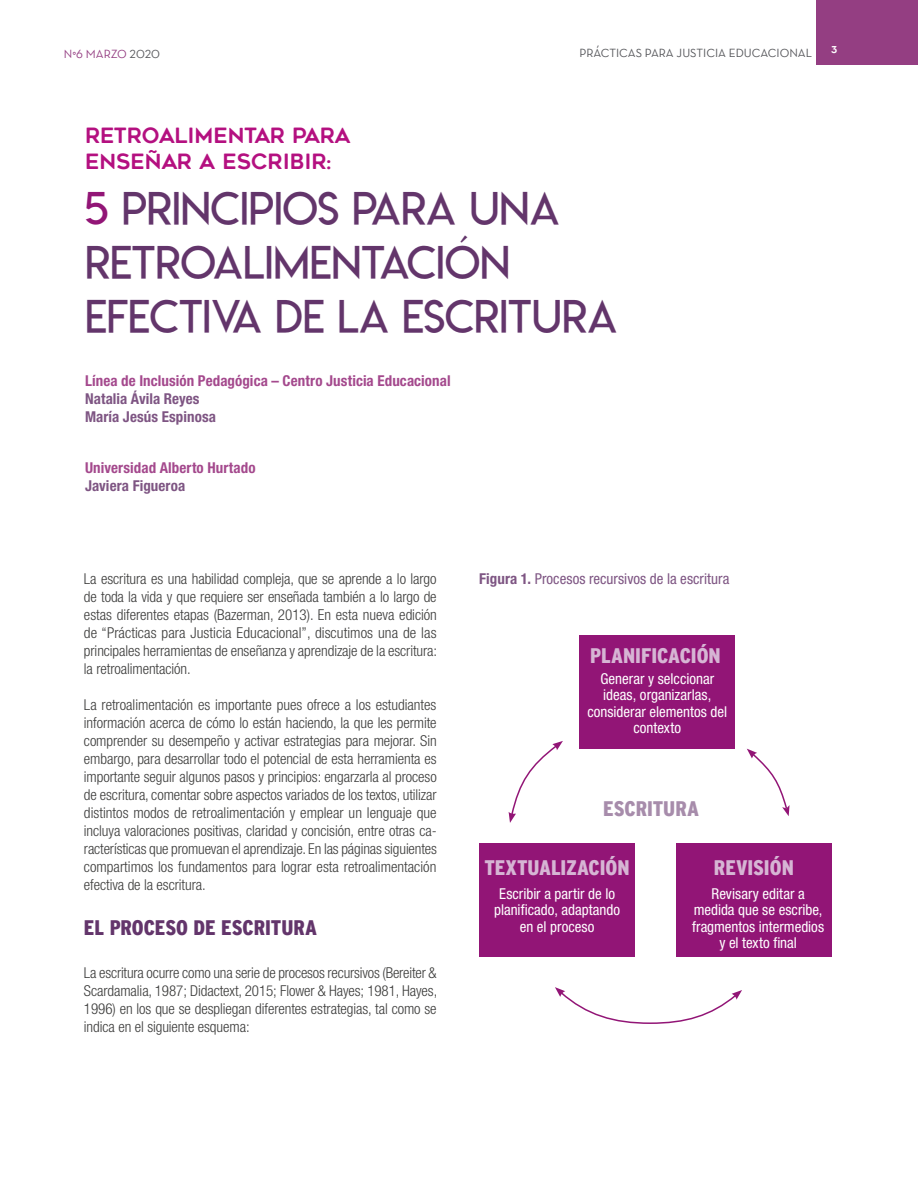
<style>
.page{position:relative;width:918px;height:1188px;background:#fff}
.page>*{position:absolute;margin:0;border:0;box-sizing:border-box;transform-origin:0 0}
.t1{font:45px/54px "Lemon Milklight";color:#63356b}
.t2{font:21px/25.2px "Geometos Rounded";color:#b41080}
.t3{font:900 21px "Interstate Cond Mono";letter-spacing:-.005em;color:#d6b5d4}
.t4{font:900 21px "Interstate Cond Mono";letter-spacing:-.005em;color:#63356b}
.t5{font:900 21px "Interstate Cond Mono";letter-spacing:-.005em;color:#a78cab}
.t6{font:300 condensed 15px/18px "Helvetica Neue LT Std";letter-spacing:-.005em;color:#3c3c3b;text-align:justify}
.t7{font:condensed 15px/16.5px "Helvetica Neue LT Std";color:#fff;text-align:center}
.t8{font:700 condensed 15px "Helvetica Neue LT Std";letter-spacing:.005em;color:#a4498d}
.t9{font:700 condensed 15px/18px "Helvetica Neue LT Std";letter-spacing:.005em;color:#7e5583}
.t10{font:condensed 15px "Helvetica Neue LT Std";letter-spacing:.005em;color:#7e5583}
.t11{font:13.5px "Neutra Text Demi SC";color:#fff}
.t12{font:12px "Neutra Text Book SC";color:#55565a}
.t13{font:12px "Neutra Text Book SC";letter-spacing:-.005em;color:#943e82}
.s1{font-family:"Neutra Text Book Alt"}
.s2{font-family:"Neutra Text Book Alt";color:#55565a}
.s3{color:#921576}
.s4{font-weight:700}
</style>
<div class="page">
<div style="left:816px;top:0;width:102px;height:64px;background:#943e82"></div>
<div style="left:579px;top:635px;width:156px;height:113px;background:#921576"></div>
<div style="left:676px;top:843px;width:156px;height:113px;background:#921576"></div>
<div style="left:479px;top:843px;width:156px;height:113px;background:#921576"></div>
<svg style="left:509px;top:741px;width:54px;height:82px"></svg>
<svg style="left:747px;top:749px;width:43px;height:67px"></svg>
<svg style="left:555px;top:987px;width:187px;height:37px"></svg>
<p class="t13" style="left:64px;top:47px;width:98px">N°<span class="s1">6</span> MARZO <span class="s2">2020</span></p>
<p class="t12" style="left:579px;top:46px;width:234px">PRÁCTICAS PARA JUSTICIA EDUCACIONAL</p>
<p class="t11" style="left:831px;top:40px;width:8px">3</p>
<h2 class="t2" style="left:85px;top:123px;width:267px">RETROALIMENTAR PARA<br>ENSEÑAR A ESCRIBIR:</h2>
<h1 class="t1" style="left:85px;top:182px;width:534px"><span class="s3">5</span> PRINCIPIOS PARA UNA<br>RETROALIMENTACIÓN<br>EFECTIVA DE LA ESCRITURA</h1>
<p class="t8" style="left:85px;top:371px;width:367px">Línea de Inclusión Pedagógica – Centro Justicia Educacional</p>
<p class="t9" style="left:85px;top:389px;width:133px">Natalia Ávila Reyes<br>María Jesús Espinosa</p>
<p class="t8" style="left:85px;top:459px;width:172px">Universidad Alberto Hurtado</p>
<p class="t9" style="left:85px;top:477px;width:102px">Javiera Figueroa</p>
<p class="t6" style="left:84px;top:570px;width:355px">La escritura es una habilidad compleja, que se aprende a lo largo de toda la vida y que requiere ser enseñada también a lo largo de estas diferentes etapas (Bazerman, 2013). En esta nueva edición de “Prácticas para Justicia Educacional”, discutimos una de las principales herramientas de enseñanza y aprendizaje de la escritura: la retroalimentación.</p>
<p class="t6" style="left:84px;top:696px;width:355px">La retroalimentación es importante pues ofrece a los estudiantes información acerca de cómo lo están haciendo, la que les permite comprender su desempeño y activar estrategias para mejorar. Sin embargo, para desarrollar todo el potencial de esta herramienta es importante seguir algunos pasos y principios: engarzarla al proceso de escritura, comentar sobre aspectos variados de los textos, utilizar distintos modos de retroalimentación y emplear un lenguaje que incluya valoraciones positivas, claridad y concisión, entre otras ca&shy;racterísticas que promuevan el aprendizaje. En las páginas siguientes compartimos los fundamentos para lograr esta retroalimentación efectiva de la escritura.</p>
<h2 class="t4" style="left:84px;top:916px;width:235px">EL PROCESO DE ESCRITURA</h2>
<p class="t6" style="left:84px;top:964px;width:355px">La escritura ocurre como una serie de procesos recursivos (Bereiter &amp; Scardamalia, 1987; Didactext, 2015; Flower &amp; Hayes; 1981, Hayes, 1996) en los que se despliegan diferentes estrategias, tal como se indica en el siguiente esquema:</p>
<p class="t10" style="left:479px;top:570px;width:252px"><span class="s4">Figura 1.</span> Procesos recursivos de la escritura</p>
<h2 class="t3" style="left:590px;top:644px;width:132px">PLANIFICACIÓN</h2>
<p class="t7" style="left:587px;top:670px;width:141px">Generar y selccionar ideas, organizarlas, considerar elementos del contexto</p>
<h2 class="t5" style="left:603px;top:797px;width:97px">ESCRITURA</h2>
<h2 class="t3" style="left:485px;top:856px;width:147px">TEXTUALIZACIÓN</h2>
<h2 class="t3" style="left:714px;top:856px;width:82px">REVISIÓN</h2>
<p class="t7" style="left:494px;top:885px;width:128px">Escribir a partir de lo planificado, adaptando en el proceso</p>
<p class="t7" style="left:692px;top:885px;width:134px">Revisary editar a medida que se escribe, fragmentos intermedios y el texto final</p>
</div>
